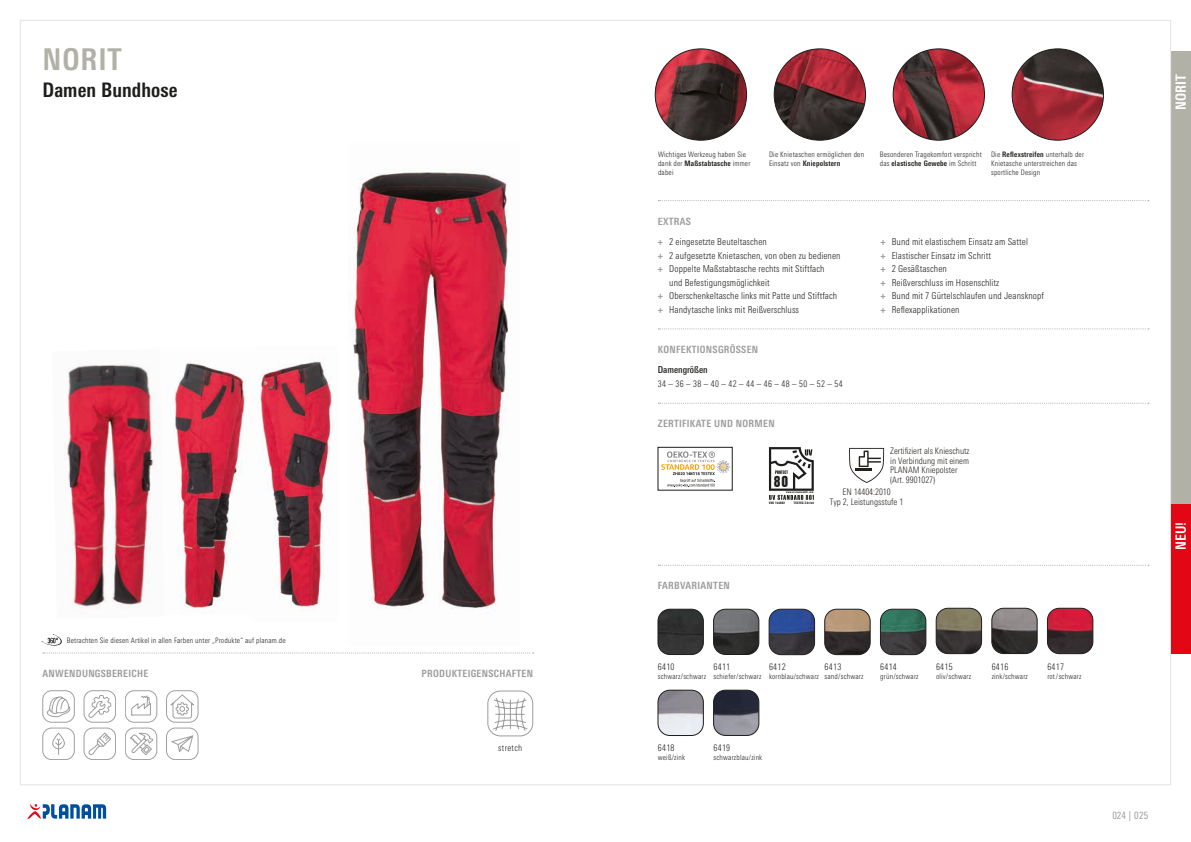
<style>
.page{position:relative;width:1191px;height:842px;background:#fff}
.page>*{position:absolute;margin:0;border:0;box-sizing:border-box;transform-origin:0 0}
.t1{font:700 condensed 30px "Univers Next Pro";letter-spacing:.03em;color:#b2b1a7}
.t2{font:700 condensed 20px "Univers Next Pro";letter-spacing:.005em;color:#1d1d1b}
.t3{font:700 condensed 14px "Univers Next Pro";letter-spacing:.005em;color:#fff}
.t4{font:13.8px "Swiss 921 BT Regular A";color:#1d1d1b}
.t5{font:700 condensed 10px "Univers Next Pro";letter-spacing:.03em;color:#9d9d9d}
.t6{font:condensed 10px "Univers Next Pro";letter-spacing:.025em;color:#9d9d9d}
.t7{font:300 condensed 9.6px "Univers Next Pro";color:#1d1d1b}
.t8{font:300 condensed 9.5px/13.5px "Univers Next Pro";letter-spacing:.01em;color:#1d1d1b}
.t9{font:500 condensed 9.5px "Univers Next Pro";color:#1d1d1b}
.t10{font:300 condensed 9px "Univers Next Pro";letter-spacing:.035em;color:#1d1d1b}
.t11{font:300 condensed 8.9px/9.5px "Univers Next Pro";color:#26231f;text-align:center}
.t12{font:300 condensed 7.5px/9px "Univers Next Pro";letter-spacing:.025em;color:#1d1d1b}
.t13{font:2.9px "Swiss 921 BT Regular A";letter-spacing:.1em;color:#1d1d1b}
.t14{font:2.9px "Swiss 921 BT Regular A";letter-spacing:.07em;color:#1d1d1b}
.t15{font:2.2px "Swiss 921 BT Regular A";letter-spacing:.1em;color:#1d1d1b}
.s1{font-weight:700}
.s2{font-weight:700;color:#9d9d9d}
</style>
<div class="page">
<img style="left:173px;top:361px;width:74px;height:252px">
<img style="left:260px;top:361px;width:72px;height:250px">
<img style="left:67px;top:364px;width:93px;height:244px">
<img style="left:351px;top:172px;width:157px;height:442px">
<img style="left:655px;top:49px;width:91px;height:91px;border-radius:46px">
<img style="left:774px;top:49px;width:91px;height:91px;border-radius:46px">
<img style="left:893px;top:49px;width:91px;height:91px;border-radius:46px">
<img style="left:1012px;top:49px;width:91px;height:91px;border-radius:46px">
<svg style="left:487px;top:691px;width:46px;height:46px"></svg>
<svg style="left:769px;top:447px;width:45px;height:53px"></svg>
<svg style="left:661px;top:451px;width:69px;height:36px"></svg>
<div style="left:658px;top:447px;width:74px;height:43px;border:1px solid #1d1d1b"></div>
<svg style="left:47px;top:696px;width:24px;height:21px"></svg>
<div style="left:43px;top:690px;width:32px;height:32px;border:1px solid #9f9f9e;border-radius:9px"></div>
<div style="left:84px;top:690px;width:32px;height:32px;border:1px solid #9f9f9e;border-radius:9px"></div>
<svg style="left:88px;top:695px;width:23px;height:23px"></svg>
<div style="left:125px;top:690px;width:32px;height:32px;border:1px solid #9f9f9e;border-radius:9px"></div>
<svg style="left:131px;top:696px;width:20px;height:19px"></svg>
<div style="left:166px;top:690px;width:32px;height:32px;border:1px solid #9f9f9e;border-radius:9px"></div>
<svg style="left:170px;top:694px;width:24px;height:24px"></svg>
<div style="left:43px;top:728px;width:32px;height:32px;border:1px solid #9f9f9e;border-radius:9px"></div>
<div style="left:52px;top:733px;width:13px;height:16px;border:1px solid #9f9f9e;border-radius:6px"></div>
<svg style="left:55px;top:738px;width:7px;height:17px"></svg>
<div style="left:125px;top:728px;width:32px;height:32px;border:1px solid #9f9f9e;border-radius:9px"></div>
<svg style="left:130px;top:733px;width:24px;height:22px"></svg>
<div style="left:84px;top:728px;width:32px;height:32px;border:1px solid #9f9f9e;border-radius:9px"></div>
<svg style="left:89px;top:732px;width:22px;height:23px"></svg>
<div style="left:166px;top:728px;width:32px;height:32px;border:1px solid #9f9f9e;border-radius:9px"></div>
<svg style="left:171px;top:733px;width:26px;height:20px"></svg>
<img style="left:658px;top:609px;width:45px;height:45px">
<div style="left:658px;top:609px;width:45px;height:46px;border:1px solid #1d1d1b;border-radius:12px"></div>
<img style="left:880px;top:609px;width:46px;height:46px">
<div style="left:880px;top:609px;width:46px;height:46px;border:1px solid #1d1d1b;border-radius:12px"></div>
<img style="left:713px;top:609px;width:46px;height:45px">
<div style="left:713px;top:609px;width:46px;height:46px;border:1px solid #1d1d1b;border-radius:12px"></div>
<img style="left:936px;top:608px;width:45px;height:46px">
<div style="left:936px;top:608px;width:45px;height:46px;border:1px solid #1d1d1b;border-radius:12px"></div>
<img style="left:769px;top:609px;width:45px;height:46px">
<div style="left:769px;top:609px;width:45px;height:46px;border:1px solid #1d1d1b;border-radius:12px"></div>
<img style="left:991px;top:608px;width:46px;height:45px">
<div style="left:991px;top:608px;width:46px;height:46px;border:1px solid #1d1d1b;border-radius:12px"></div>
<img style="left:824px;top:609px;width:46px;height:46px">
<div style="left:824px;top:609px;width:46px;height:46px;border:1px solid #1d1d1b;border-radius:12px"></div>
<img style="left:1047px;top:608px;width:45px;height:46px">
<div style="left:1047px;top:608px;width:46px;height:46px;border:1px solid #1d1d1b;border-radius:12px"></div>
<img style="left:658px;top:690px;width:45px;height:45px">
<div style="left:658px;top:690px;width:45px;height:46px;border:1px solid #1d1d1b;border-radius:12px"></div>
<img style="left:713px;top:690px;width:46px;height:45px">
<div style="left:713px;top:690px;width:46px;height:45px;border:1px solid #1d1d1b;border-radius:12px"></div>
<svg style="left:658px;top:200px;width:491px;height:1px"></svg>
<svg style="left:658px;top:328px;width:491px;height:1px"></svg>
<svg style="left:658px;top:403px;width:491px;height:1px"></svg>
<svg style="left:43px;top:652px;width:490px;height:1px"></svg>
<svg style="left:42px;top:634px;width:20px;height:12px"></svg>
<svg style="left:658px;top:565px;width:491px;height:1px"></svg>
<svg style="left:849px;top:448px;width:35px;height:35px"></svg>
<div style="left:1171px;top:51px;width:20px;height:454px;background:#b2b1a7"></div>
<svg style="left:27px;top:804px;width:79px;height:15px"></svg>
<div style="left:1171px;top:505px;width:20px;height:149px;background:#e30614"></div>
<h1 class="t1" style="left:43px;top:41px;width:81px">NORIT</h1>
<h2 class="t2" style="left:43px;top:78px;width:137px">Damen Bundhose</h2>
<p class="t12" style="left:67px;top:636px;width:220px">Betrachten Sie diesen Artikel in allen Farben unter „Produkte“ auf planam.de</p>
<h3 class="t5" style="left:43px;top:668px;width:107px">ANWENDUNGSBEREICHE</h3>
<h3 class="t5" style="left:421px;top:668px;width:113px">PRODUKTEIGENSCHAFTEN</h3>
<p class="t10" style="left:498px;top:743px;width:25px">stretch</p>
<p class="t7" style="left:498px;top:746px;width:25px">stretch</p>
<p class="t12" style="left:658px;top:150px;width:94px">Wichtiges Werkzeug haben Sie dank der <span class="s1">Maßstabtasche</span> immer dabei</p>
<p class="t12" style="left:769px;top:150px;width:97px">Die Knietaschen ermöglichen den<br>Einsatz von <span class="s1">Kniepolstern</span></p>
<p class="t12" style="left:879px;top:150px;width:103px">Besonderen Tragekomfort verspricht das <span class="s1">elastische Gewebe</span> im Schritt</p>
<p class="t12" style="left:991px;top:150px;width:94px">Die <span class="s1">Reflexstreifen</span> unterhalb der<br>Knietasche unterstreichen das sportliche Design</p>
<h3 class="t5" style="left:658px;top:215px;width:34px">EXTRAS</h3>
<p class="t8" style="left:658px;top:235px;width:111px"><span class="s2">+</span> 2 eingesetzte Beuteltaschen</p>
<p class="t8" style="left:658px;top:248px;width:184px"><span class="s2">+</span> 2 aufgesetzte Knietaschen, von oben zu bedienen</p>
<p class="t8" style="left:658px;top:262px;width:168px"><span class="s2">+</span> Doppelte Maßstabtasche rechts mit Stiftfach</p>
<p class="t8" style="left:669px;top:275px;width:102px">und Befestigungsmöglichkeit</p>
<p class="t8" style="left:658px;top:289px;width:181px"><span class="s2">+</span> Oberschenkeltasche links mit Patte und Stiftfach</p>
<p class="t8" style="left:658px;top:302px;width:143px"><span class="s2">+</span> Handytasche links mit Reißverschluss</p>
<h3 class="t5" style="left:658px;top:344px;width:102px">KONFEKTIONSGRÖSSEN</h3>
<p class="t9" style="left:658px;top:364px;width:51px">Damengrößen</p>
<p class="t10" style="left:658px;top:378px;width:186px">34 – 36 – 38 – 40 – 42 – 44 – 46 – 48 – 50 – 52 – 54</p>
<h3 class="t5" style="left:658px;top:418px;width:118px">ZERTIFIKATE UND NORMEN</h3>
<p class="t8" style="left:880px;top:235px;width:165px"><span class="s2">+</span> Bund mit elastischem Einsatz am Sattel<br><span class="s2">+</span> Elastischer Einsatz im Schritt<br><span class="s2">+</span> 2 Gesäßtaschen<br><span class="s2">+</span> Reißverschluss im Hosenschlitz<br><span class="s2">+</span> Bund mit 7 Gürtelschlaufen und Jeansknopf <span class="s2">+</span> Reflexapplikationen</p>
<h3 class="t5" style="left:658px;top:580px;width:73px">FARBVARIANTEN</h3>
<h3 class="t4" style="left:774px;top:472px;width:16px">80</h3>
<p class="t15" style="left:786px;top:491px;width:29px">www.uvstandard801.com</p>
<p class="t14" style="left:769px;top:501px;width:17px">UVS 144082</p>
<p class="t13" style="left:794px;top:501px;width:21px">TESTEX Zürich</p>
<p class="t11" style="left:890px;top:446px;width:81px;text-align:left">Zertifiziert als Knieschutz in Verbindung mit einem<br>PLANAM Kniepolster (Art. 9901027)</p>
<p class="t11" style="left:829px;top:486px;width:75px;line-height:10.7px">EN 14404:2010<br>Typ 2, Leistungsstufe 1</p>
<h3 class="t3" style="left:1172px;top:110px;width:37px;rotate:-90deg">NORIT</h3>
<h3 class="t3" style="left:1172px;top:550px;width:30px;rotate:-90deg">NEU!</h3>
<p class="t10" style="left:658px;top:662px;width:18px">6410</p>
<p class="t12" style="left:658px;top:672px;width:50px">schwarz/schwarz</p>
<p class="t10" style="left:713px;top:662px;width:18px">6411</p>
<p class="t12" style="left:713px;top:672px;width:49px">schiefer/schwarz</p>
<p class="t10" style="left:769px;top:662px;width:18px">6412</p>
<p class="t12" style="left:769px;top:672px;width:51px">kornblau/schwarz</p>
<p class="t10" style="left:824px;top:662px;width:18px">6413</p>
<p class="t12" style="left:824px;top:672px;width:40px">sand/schwarz</p>
<p class="t10" style="left:880px;top:662px;width:18px">6414</p>
<p class="t12" style="left:880px;top:672px;width:40px">grün/schwarz</p>
<p class="t10" style="left:936px;top:662px;width:18px">6415</p>
<p class="t12" style="left:936px;top:672px;width:37px">oliv/schwarz</p>
<p class="t10" style="left:991px;top:662px;width:18px">6416</p>
<p class="t12" style="left:991px;top:672px;width:38px">zink/schwarz</p>
<p class="t10" style="left:1047px;top:662px;width:18px">6417</p>
<p class="t12" style="left:1047px;top:672px;width:36px">rot/schwarz</p>
<p class="t10" style="left:658px;top:743px;width:18px">6418</p>
<p class="t12" style="left:658px;top:753px;width:29px">weiß/zink</p>
<p class="t10" style="left:713px;top:743px;width:18px">6419</p>
<p class="t12" style="left:713px;top:753px;width:50px">schwarzblau/zink</p>
<h3 class="t6" style="left:1112px;top:809px;width:38px">024 | 025</h3>
</div>
